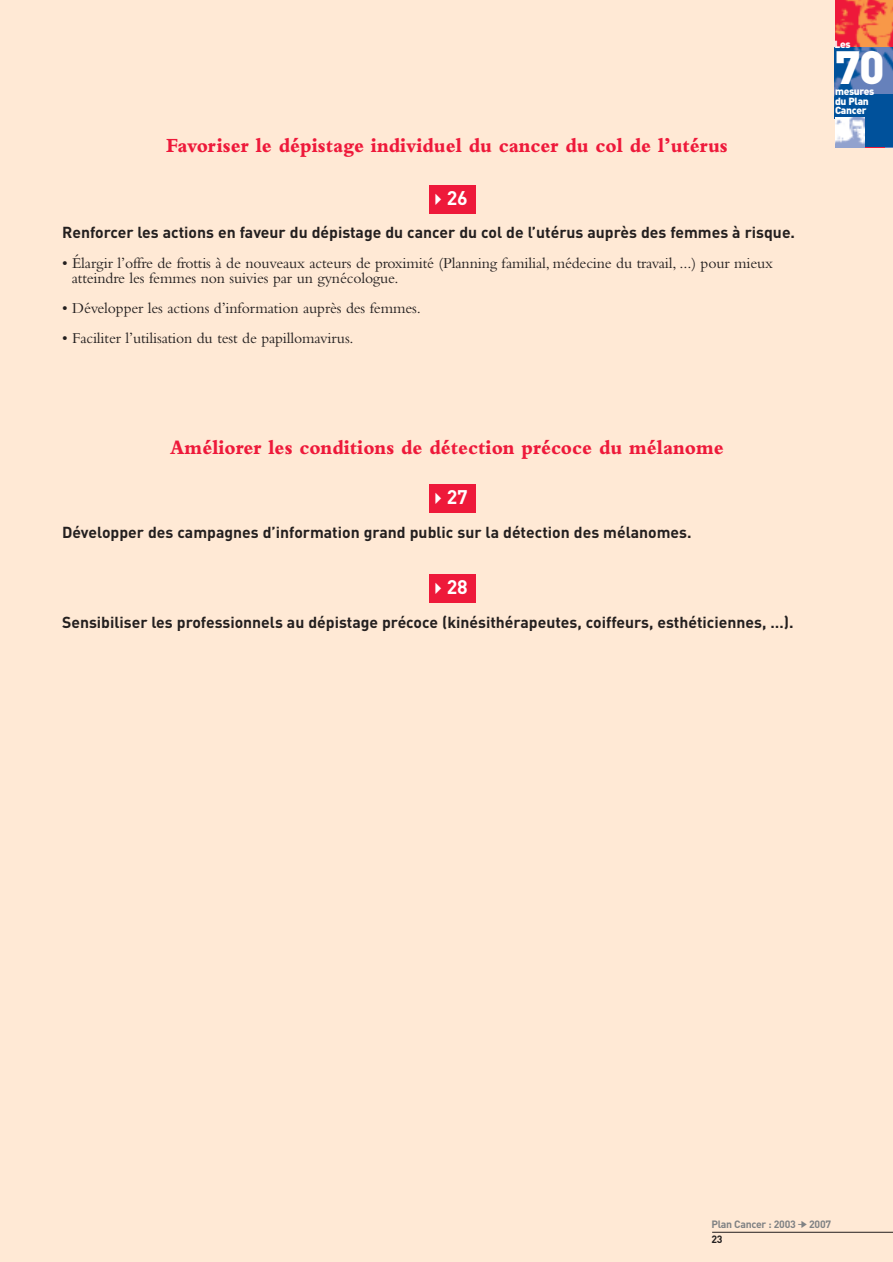
<style>
.page{position:relative;width:893px;height:1262px;background:#fff}
.page>*{position:absolute;margin:0;border:0;box-sizing:border-box;transform-origin:0 0}
.t1{font:900 46.05px "DIN";color:#fff}
.t2{font:800 21px "Bembo";color:#ee193a;scale:.9 1}
.t3{font:700 19.5px "DIN";color:#fff}
.t4{font:700 15.75px "DIN";color:#231f1f}
.t5{font:15.75px/15px "Bembo";letter-spacing:-.01em;color:#231f1f}
.t6{font:700 10.5px/15px "DIN";letter-spacing:-.025em;color:#808284}
.t7{font:900 10.2px/10.8px "DIN";letter-spacing:-.03em;color:#fff}
.s1{color:#231f1f}
</style>
<div class="page">
<div style="left:0;top:0;width:892px;height:1261px;background:#ffe9d5"></div>
<hr style="left:712px;top:1232px;width:180px;height:1px;background:#231f1f">
<img style="left:835px;top:0;width:57px;height:48px">
<img style="left:834px;top:48px;width:58px;height:70px">
<div style="left:835px;top:95px;width:57px;height:52px;background:#00519b"></div>
<img style="left:835px;top:118px;width:29px;height:29px">
<div style="left:428px;top:574px;width:47px;height:28px;background:#ee193a"></div>
<div style="left:428px;top:484px;width:47px;height:28px;background:#ee193a"></div>
<div style="left:428px;top:185px;width:47px;height:28px;background:#ee193a"></div>
<p class="t7" style="left:834px;top:39px;width:18px">Les</p>
<h2 class="t2" style="left:166px;top:138px;width:625px">Favoriser le dépistage individuel du cancer du col de l’utérus</h2>
<p class="t3" style="left:446px;top:191px;width:23px">26</p>
<p class="t4" style="left:62px;top:226px;width:734px">Renforcer les actions en faveur du dépistage du cancer du col de l’utérus auprès des femmes à risque.</p>
<p class="t5" style="left:72px;top:257px;width:702px;text-indent:-10px">• Élargir l’offre de frottis à de nouveaux acteurs de proximité (Planning familial, médecine du travail, ...) pour mieux atteindre les femmes non suivies par un gynécologue.</p>
<p class="t5" style="left:62px;top:302px;width:360px">• Développer les actions d’information auprès des femmes.</p>
<p class="t5" style="left:62px;top:332px;width:293px">• Faciliter l’utilisation du test de papillomavirus.</p>
<h2 class="t2" style="left:170px;top:439px;width:616px">Améliorer les conditions de détection précoce du mélanome</h2>
<p class="t3" style="left:446px;top:490px;width:23px">27</p>
<p class="t4" style="left:62px;top:526px;width:631px">Développer des campagnes d’information grand public sur la détection des mélanomes.</p>
<p class="t3" style="left:446px;top:580px;width:23px">28</p>
<p class="t4" style="left:62px;top:616px;width:733px">Sensibiliser les professionnels au dépistage précoce (kinésithérapeutes, coiffeurs, esthéticiennes, …).</p>
<h1 class="t1" style="left:835px;top:51px;width:51px">70</h1>
<p class="t7" style="left:835px;top:86px;width:41px">mesures du Plan</p>
<p class="t7" style="left:835px;top:106px;width:33px">Cancer</p>
<p class="t6" style="left:711px;top:1218px;width:121px">Plan Cancer : 2003 ➔ 2007<br><span class="s1">23</span></p>
</div>
